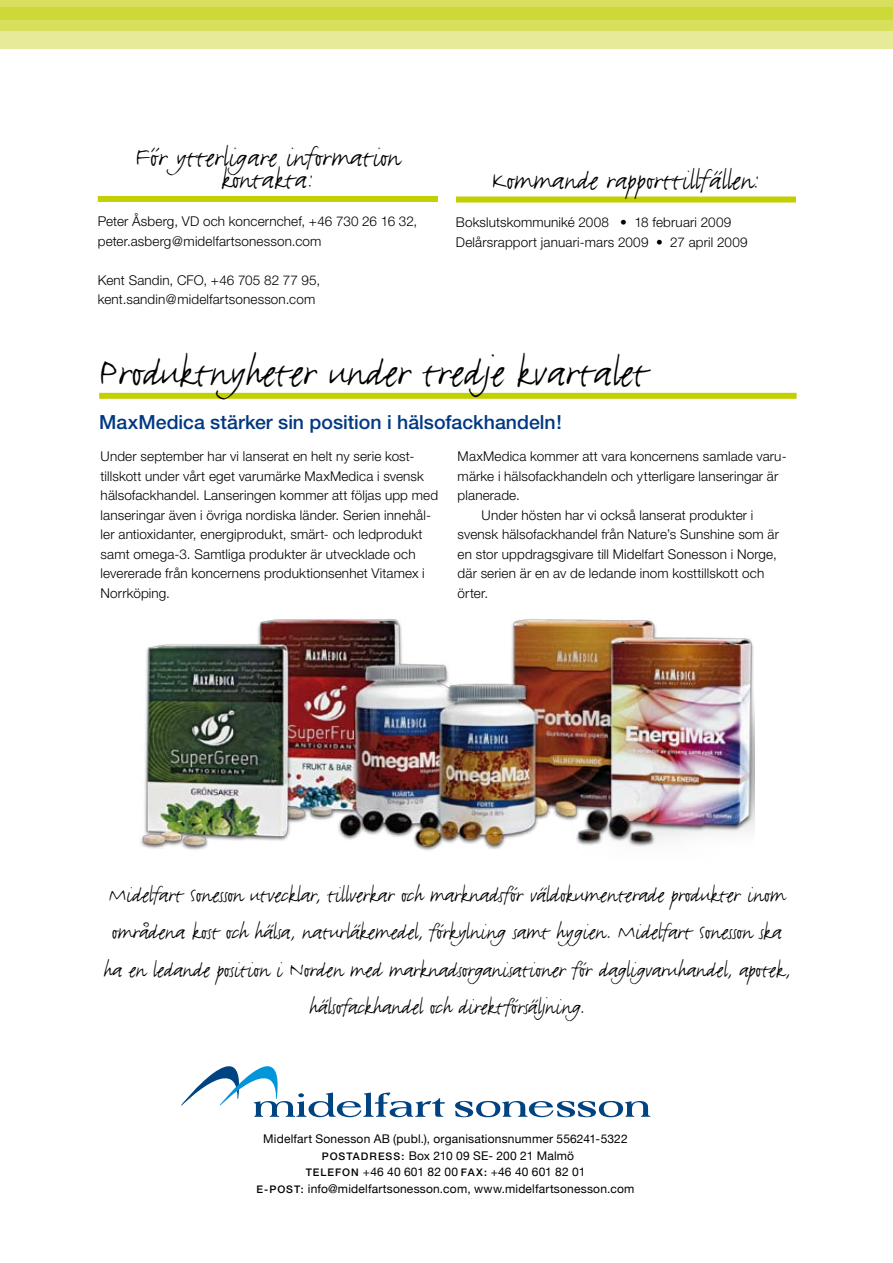
<style>
.page{position:relative;width:893px;height:1263px;background:#fff}
.page>*{position:absolute;margin:0;border:0;box-sizing:border-box;transform-origin:0 0}
.t1{font:45px "FF Justlefthand";color:#000}
.t2{font:30px/22.5px "FF Justlefthand";color:#000;text-align:center}
.t3{font:24px/37.5px "FF Justlefthand";letter-spacing:-.01em;color:#000;text-align:center}
.t4{font:500 19.5px "Helvetica Neue";color:#003882}
.t5{font:300 13.5px/19.5px "Helvetica Neue";letter-spacing:.01em;color:#000}
.t6{font:12px/16.5px "Helvetica Neue";letter-spacing:.015em;color:#000}
.t7{font:500 10.5px "Helvetica Neue";letter-spacing:.09em;color:#000}
.s1{font-weight:500;font-size:10.5px}
</style>
<div class="page">
<svg style="left:0;top:0;width:893px;height:48px;background:#dee47a"></svg>
<div style="left:0;top:7px;width:893px;height:13px;background:#ced838"></div>
<div style="left:99px;top:393px;width:698px;height:6px;background:#c2cf00"></div>
<div style="left:98px;top:196px;width:340px;height:6px;background:#c2cf00"></div>
<div style="left:456px;top:197px;width:340px;height:6px;background:#c2cf00"></div>
<svg style="left:181px;top:1066px;width:264px;height:51px"></svg>
<svg style="left:455px;top:1101px;width:195px;height:16px"></svg>
<img style="left:140px;top:617px;width:614px;height:234px">
<h2 class="t2" style="left:136px;top:147px;width:266px">För ytterligare information kontakta:</h2>
<p class="t5" style="left:98px;top:212px;width:321px">Peter Åsberg, VD och koncernchef, +46 730 26 16 32, peter.asberg@midelfartsonesson.com</p>
<p class="t5" style="left:98px;top:270px;width:224px">Kent Sandin, CFO, +46 705 82 77 95, kent.sandin@midelfartsonesson.com</p>
<h2 class="t2" style="left:492px;top:170px;width:270px">Kommande rapporttillfällen:</h2>
<p class="t5" style="left:456px;top:212px;width:293px">Bokslutskommuniké 2008 • 18 februari 2009<br>Delårsrapport januari-mars 2009 • 27 april 2009</p>
<h1 class="t1" style="left:99px;top:345px;width:550px">Produktnyheter under tredje kvartalet</h1>
<h3 class="t4" style="left:99px;top:411px;width:464px">MaxMedica stärker sin position i hälsofackhandeln!</h3>
<p class="t5" style="left:101px;top:446px;width:339px">Under september har vi lanserat en helt ny serie kost&shy;tillskott under vårt eget varumärke MaxMedica i svensk hälsofackhandel. Lanseringen kommer att följas upp med lanseringar även i övriga nordiska länder. Serien innehål&shy;ler antioxidanter, energiprodukt, smärt- och ledprodukt samt omega-3. Samtliga produkter är utvecklade och levererade från koncernens produktionsenhet Vitamex i Norrköping.</p>
<p class="t5" style="left:458px;top:446px;width:331px">MaxMedica kommer att vara koncernens samlade varu-</p>
<p class="t5" style="left:458px;top:466px;width:322px">märke i hälsofackhandeln och ytterligare lanseringar är</p>
<p class="t5" style="left:458px;top:485px;width:64px">planerade.</p>
<p class="t5" style="left:482px;top:505px;width:273px">Under hösten har vi också lanserat produkter i</p>
<p class="t5" style="left:458px;top:524px;width:323px">svensk hälsofackhandel från Nature’s Sunshine som är</p>
<p class="t5" style="left:458px;top:544px;width:321px">en stor uppdragsgivare till Midelfart Sonesson i Norge,</p>
<p class="t5" style="left:458px;top:563px;width:308px">där serien är en av de ledande inom kosttillskott och</p>
<p class="t5" style="left:458px;top:583px;width:32px">örter.</p>
<p class="t3" style="left:103px;top:876px;width:688px">Midelfart Sonesson utvecklar, tillverkar och marknadsför väldokumenterade produkter inom områdena kost och hälsa, naturläkemedel, förkylning samt hygien. Midelfart Sonesson ska ha en ledande position i Norden med marknadsorganisationer för dagligvaruhandel, apotek, hälsofackhandel och direktförsäljning.</p>
<p class="t6" style="left:263px;top:1130px;width:366px">Midelfart Sonesson AB (publ.), organisationsnummer 556241-5322</p>
<p class="t7" style="left:322px;top:1150px;width:34px">Postadre</p>
<p class="t6" style="left:386px;top:1147px;width:190px"><span class="s1">ss:</span> Box 210 09 SE- 200 21 Malmö</p>
<p class="t7" style="left:306px;top:1166px;width:16px">Telef</p>
<p class="t6" style="left:257px;top:1163px;width:379px;text-indent:86px"><span class="s1">on</span> +46 40 601 82 00 <span class="s1">Fax:</span> +46 40 601 82 01<br><span class="s1">E-p ost:</span> info@midelfartsonesson.com, www.midelfartsonesson.com</p>
</div>
